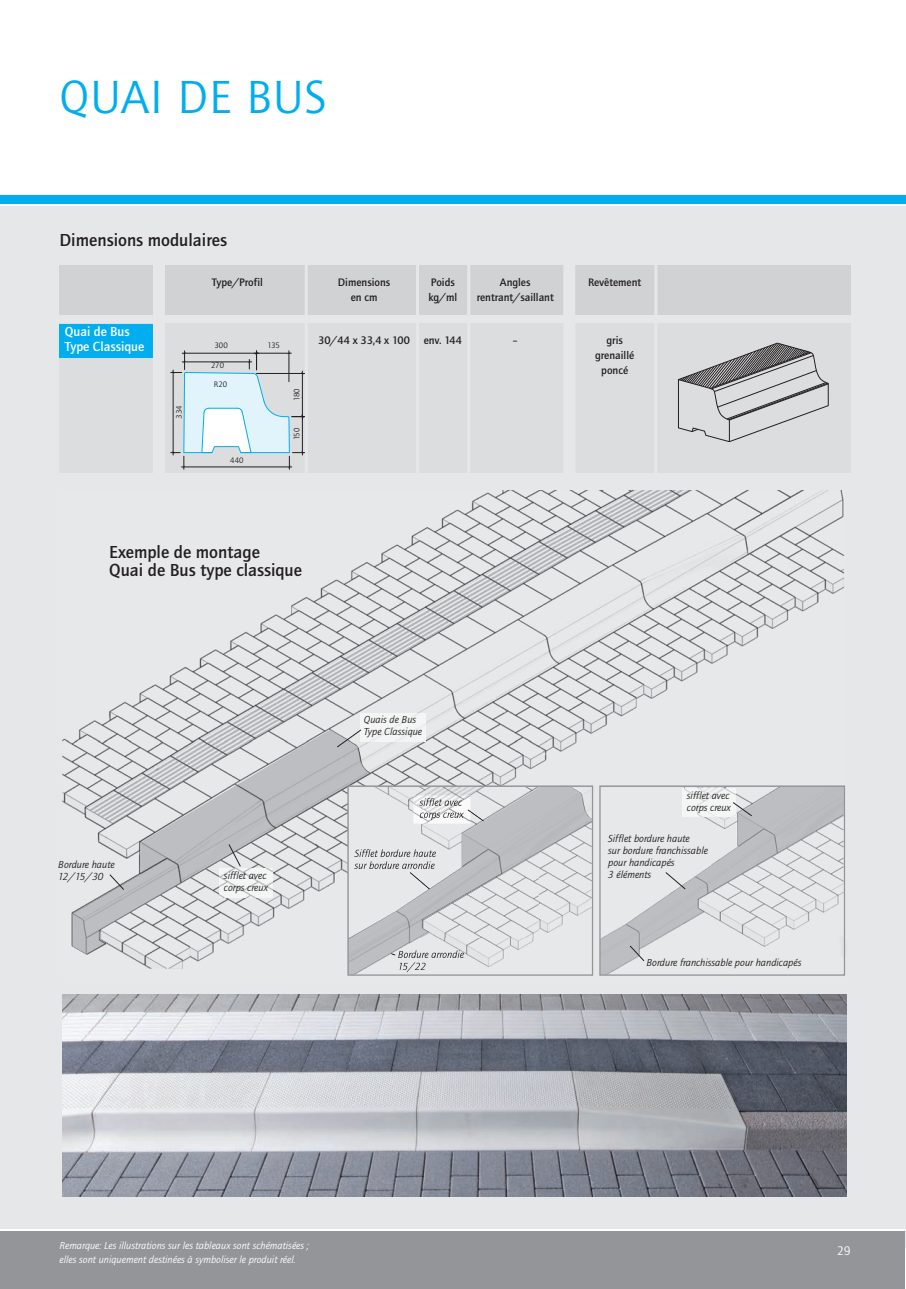
<style>
.page{position:relative;width:906px;height:1289px;background:#fff}
.page>*{position:absolute;margin:0;border:0;box-sizing:border-box;transform-origin:0 0}
.t1{font:48px "Quay Itc T";letter-spacing:.025em;color:#00aeef}
.t2{font:700 18px/18px "Quay Itc T";color:#231f20}
.t3{font:700 13.5px/15px "Quay Itc T";color:#fff}
.t4{font:12.75px "Quay Itc T";color:#fff}
.t5{font:700 11.25px/15px "Quay Itc T";color:#231f20;text-align:center}
.t6{font:italic 10.5px/12px "Quay Itc T";color:#231f20}
.t7{font:italic 10.5px/13.5px "Quay Itc T";color:#fff}
.t8{font:8.25px "Quay Itc T";color:#231f20}
</style>
<div class="page">
<div style="left:0;top:204px;width:906px;height:1043px;background:#e6e7e9"></div>
<img style="left:62px;top:994px;width:784px;height:202px">
<hr style="left:0;top:204px;width:906px;height:2px;background:#fff">
<div style="left:0;top:196px;width:906px;height:8px;background:#00aeef"></div>
<div style="left:0;top:1230px;width:904px;height:58px;background:#939598"></div>
<hr style="left:0;top:1229px;width:906px;height:1px;background:#fff">
<div style="left:60px;top:265px;width:790px;height:50px;background:#d1d2d4"></div>
<div style="left:60px;top:323px;width:790px;height:150px;background:#dcdddf"></div>
<div style="left:60px;top:324px;width:93px;height:33px;background:#00aeef"></div>
<hr style="left:654px;top:260px;width:3px;height:225px;background:#e6e7e9">
<div style="left:153px;top:254px;width:12px;height:239px;background:#e6e7e9"></div>
<hr style="left:416px;top:263px;width:3px;height:217px;background:#e6e7e9">
<div style="left:563px;top:254px;width:12px;height:234px;background:#e6e7e9"></div>
<hr style="left:467px;top:263px;width:3px;height:220px;background:#e6e7e9">
<hr style="left:305px;top:263px;width:3px;height:223px;background:#e6e7e9">
<svg style="left:678px;top:343px;width:150px;height:99px"></svg>
<svg style="left:171px;top:351px;width:134px;height:118px"></svg>
<img style="left:62px;top:490px;width:784px;height:486px">
<svg style="left:153px;top:490px;width:12px;height:3px"></svg>
<img style="left:73px;top:730px;width:298px;height:224px">
<svg style="left:109px;top:873px;width:16px;height:17px"></svg>
<svg style="left:228px;top:843px;width:13px;height:24px"></svg>
<img style="left:220px;top:868px;width:52px;height:29px">
<div style="left:360px;top:713px;width:65px;height:28px;background:#f4f5f5"></div>
<svg style="left:336px;top:728px;width:26px;height:20px"></svg>
<svg style="left:600px;top:786px;width:244px;height:188px"></svg>
<svg style="left:348px;top:785px;width:244px;height:190px"></svg>
<img style="left:349px;top:787px;width:242px;height:187px">
<h1 class="t1" style="left:60px;top:68px;width:268px">QUAI DE BUS</h1>
<h2 class="t2" style="left:60px;top:231px;width:169px">Dimensions modulaires</h2>
<p class="t5" style="left:212px;top:275px;width:53px">Type/Profil</p>
<p class="t5" style="left:338px;top:275px;width:54px">Dimensions</p>
<p class="t5" style="left:431px;top:275px;width:25px">Poids</p>
<p class="t5" style="left:500px;top:275px;width:32px">Angles</p>
<p class="t5" style="left:588px;top:275px;width:55px">Revêtement</p>
<p class="t5" style="left:351px;top:290px;width:28px">en cm</p>
<p class="t5" style="left:428px;top:290px;width:30px">kg/ml</p>
<p class="t5" style="left:477px;top:290px;width:79px">rentrant/saillant</p>
<p class="t5" style="left:318px;top:332px;width:145px">30/44 x 33,4 x 100 env. 144</p>
<p class="t5" style="left:513px;top:332px;width:6px">–</p>
<p class="t5" style="left:595px;top:332px;width:41px">gris grenaillé poncé</p>
<p class="t8" style="left:214px;top:379px;width:15px">R20</p>
<p class="t8" style="left:292px;top:401px;width:14px;rotate:-90deg">180</p>
<p class="t8" style="left:292px;top:440px;width:14px;rotate:-90deg">150</p>
<p class="t8" style="left:230px;top:455px;width:15px">440</p>
<p class="t3" style="left:65px;top:323px;width:81px">Quai de Bus<br>Type Classique</p>
<p class="t8" style="left:214px;top:340px;width:15px">300</p>
<p class="t8" style="left:267px;top:340px;width:14px">135</p>
<p class="t8" style="left:211px;top:360px;width:14px">270</p>
<p class="t8" style="left:174px;top:418px;width:15px;rotate:-90deg">334</p>
<h2 class="t2" style="left:109px;top:543px;width:194px">Exemple de montage<br>Quai de Bus type classique</h2>
<p class="t6" style="left:58px;top:858px;width:58px">Bordure haute<br>12/15/30</p>
<p class="t6" style="left:224px;top:869px;width:45px">sifflet avec corps creux</p>
<p class="t6" style="left:364px;top:713px;width:60px">Quais de Bus<br>Type Classique</p>
<p class="t6" style="left:687px;top:789px;width:45px">sifflet avec corps creux</p>
<p class="t6" style="left:608px;top:832px;width:101px">Sifflet bordure haute<br>sur bordure franchissable pour handicapés<br>3 éléments</p>
<p class="t6" style="left:646px;top:956px;width:156px">Bordure franchissable pour handicapés</p>
<p class="t7" style="left:60px;top:1238px;width:251px">Remarque: Les illustrations sur les tableaux sont schématisées ; elles sont uniquement destinées à symboliser le produit réel.</p>
<p class="t4" style="left:837px;top:1243px;width:15px">29</p>
</div>
